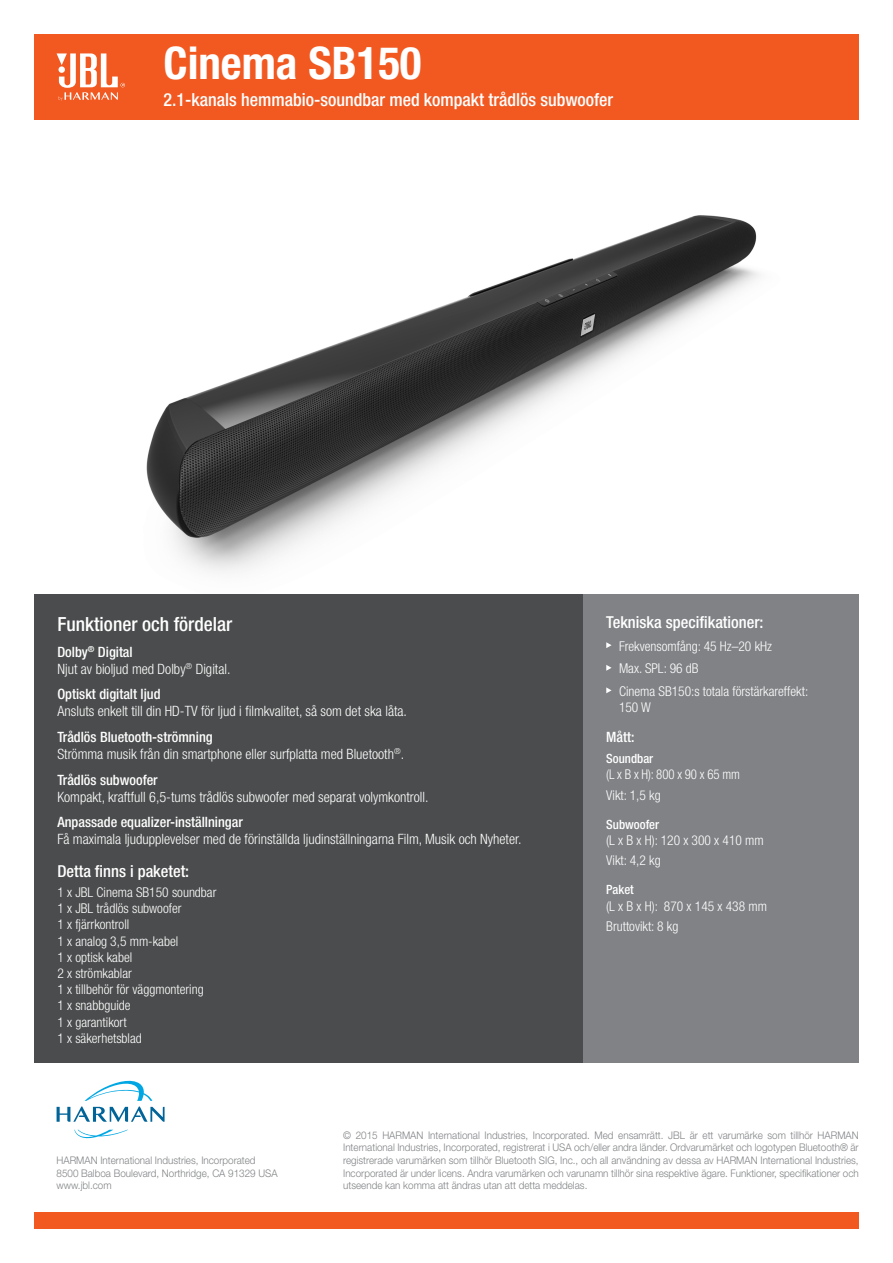
<style>
.page{position:relative;width:893px;height:1263px;background:#fff}
.page>*{position:absolute;margin:0;border:0;box-sizing:border-box;transform-origin:0 0}
.t1{font:700 condensed 45px "Helvetica Neue LT Pro";color:#fff}
.t2{font:500 condensed 19.5px "Helvetica Neue LT Pro";color:#fff}
.t3{font:500 condensed 18px "Helvetica Neue LT Pro";color:#fff}
.t4{font:500 condensed 16.5px "Helvetica Neue LT Pro";color:#fff}
.t5{font:300 condensed 14.25px "Helvetica Neue LT Pro";color:#fff}
.t6{font:500 condensed 14.25px "Helvetica Neue LT Pro";color:#fff}
.t7{font:300 condensed 13.5px/16.2px "Helvetica Neue LT Pro";color:#fff}
.t8{font:300 condensed 13.5px "Helvetica Neue LT Pro";color:#fff;scale:.95 1}
.t9{font:500 condensed 12.75px "Helvetica Neue LT Pro";color:#fff}
.t10{font:300 10.5px/12.6px "Helvetica Neue LT Pro";color:#808285;text-align:justify;scale:.94 1}
</style>
<div class="page">
<img style="left:146px;top:215px;width:613px;height:357px">
<div style="left:34px;top:594px;width:550px;height:468px;background:#4b4c4d"></div>
<div style="left:34px;top:1213px;width:825px;height:16px;background:#f15921"></div>
<div style="left:584px;top:594px;width:275px;height:468px;background:#808285"></div>
<svg style="left:606px;top:642px;width:6px;height:6px"></svg>
<svg style="left:606px;top:665px;width:6px;height:6px"></svg>
<svg style="left:606px;top:687px;width:6px;height:6px"></svg>
<div style="left:34px;top:34px;width:825px;height:85px;background:#f15921"></div>
<svg style="left:74px;top:1130px;width:54px;height:8px"></svg>
<svg style="left:57px;top:1080px;width:108px;height:42px"></svg>
<svg style="left:57px;top:53px;width:68px;height:48px"></svg>
<p class="t1" style="left:163px;top:36px;width:260px">Cinema SB150</p>
<p class="t3" style="left:163px;top:89px;width:451px">2.1-kanals hemmabio-soundbar med kompakt trådlös subwoofer</p>
<p class="t2" style="left:57px;top:612px;width:176px">Funktioner och fördelar</p>
<p class="t6" style="left:57px;top:643px;width:77px">Dolby<sup>®</sup> Digital</p>
<p class="t5" style="left:57px;top:660px;width:175px">Njut av bioljud med Dolby<sup>®</sup> Digital.</p>
<p class="t6" style="left:57px;top:686px;width:105px">Optiskt digitalt ljud</p>
<p class="t5" style="left:57px;top:703px;width:351px">Ansluts enkelt till din HD-TV för ljud i filmkvalitet, så som det ska låta.</p>
<p class="t6" style="left:57px;top:728px;width:157px">Trådlös Bluetooth-strömning</p>
<p class="t5" style="left:57px;top:746px;width:348px">Strömma musik från din smartphone eller surfplatta med Bluetooth<sup>®</sup>.</p>
<p class="t6" style="left:57px;top:771px;width:102px">Trådlös subwoofer</p>
<p class="t5" style="left:57px;top:788px;width:373px">Kompakt, kraftfull 6,5-tums trådlös subwoofer med separat volymkontroll.</p>
<p class="t6" style="left:57px;top:814px;width:187px">Anpassade equalizer-inställningar</p>
<p class="t5" style="left:57px;top:831px;width:466px">Få maximala ljudupplevelser med de förinställda ljudinställningarna Film, Musik och Nyheter.</p>
<p class="t4" style="left:57px;top:861px;width:133px">Detta finns i paketet:</p>
<p class="t7" style="left:57px;top:884px;width:161px">1 x JBL Cinema SB150 soundbar</p>
<p class="t7" style="left:57px;top:900px;width:126px">1 x JBL trådlös subwoofer</p>
<p class="t7" style="left:57px;top:916px;width:73px">1 x fjärrkontroll</p>
<p class="t7" style="left:57px;top:932px;width:122px">1 x analog 3,5 mm-kabel</p>
<p class="t7" style="left:57px;top:949px;width:76px">1 x optisk kabel</p>
<p class="t7" style="left:57px;top:965px;width:76px">2 x strömkablar</p>
<p class="t7" style="left:57px;top:981px;width:148px">1 x tillbehör för väggmontering</p>
<p class="t7" style="left:57px;top:997px;width:75px">1 x snabbguide</p>
<p class="t7" style="left:57px;top:1013px;width:71px">1 x garantikort</p>
<p class="t7" style="left:57px;top:1030px;width:86px">1 x säkerhetsblad</p>
<p class="t4" style="left:606px;top:612px;width:159px">Tekniska specifikationer:</p>
<p class="t7" style="left:619px;top:637px;width:154px">Frekvensomfång: 45 Hz–20 kHz</p>
<p class="t7" style="left:619px;top:660px;width:81px">Max. SPL: 96 dB</p>
<p class="t7" style="left:619px;top:683px;width:191px">Cinema SB150:s totala förstärkareffekt:<br>150 W</p>
<p class="t6" style="left:606px;top:728px;width:30px">Mått:</p>
<p class="t9" style="left:606px;top:751px;width:48px">Soundbar</p>
<p class="t8" style="left:606px;top:767px;width:142px">(L x B x H): 800 x 90 x 65 mm</p>
<p class="t7" style="left:606px;top:787px;width:56px">Vikt: 1,5 kg</p>
<p class="t9" style="left:606px;top:816px;width:54px">Subwoofer</p>
<p class="t7" style="left:606px;top:832px;width:159px">(L x B x H): 120 x 300 x 410 mm</p>
<p class="t7" style="left:606px;top:852px;width:56px">Vikt: 4,2 kg</p>
<p class="t9" style="left:606px;top:882px;width:29px">Paket</p>
<p class="t7" style="left:606px;top:897px;width:162px">(L x B x H): 870 x 145 x 438 mm</p>
<p class="t7" style="left:606px;top:918px;width:74px">Bruttovikt: 8 kg</p>
<p class="t10" style="left:57px;top:1154px;width:213px">HARMAN International Industries, Incorporated</p>
<p class="t10" style="left:57px;top:1166px;width:237px">8500 Balboa Boulevard, Northridge, CA 91329 USA</p>
<p class="t10" style="left:57px;top:1179px;width:60px">www.jbl.com</p>
<p class="t10" style="left:343px;top:1128px;width:550px">© 2015 HARMAN International Industries, Incorporated. Med ensamrätt. JBL är ett varumärke som tillhör HARMAN International Industries, Incorporated, registrerat i USA och/eller andra länder. Ordvarumärket och logotypen Bluetooth® är registrerade varumärken som tillhör Bluetooth SIG, Inc., och all användning av dessa av HARMAN International Industries, Incorporated är under licens. Andra varumärken och varunamn tillhör sina respektive ägare. Funktioner, specifikationer och utseende kan komma att ändras utan att detta meddelas.</p>
</div>
